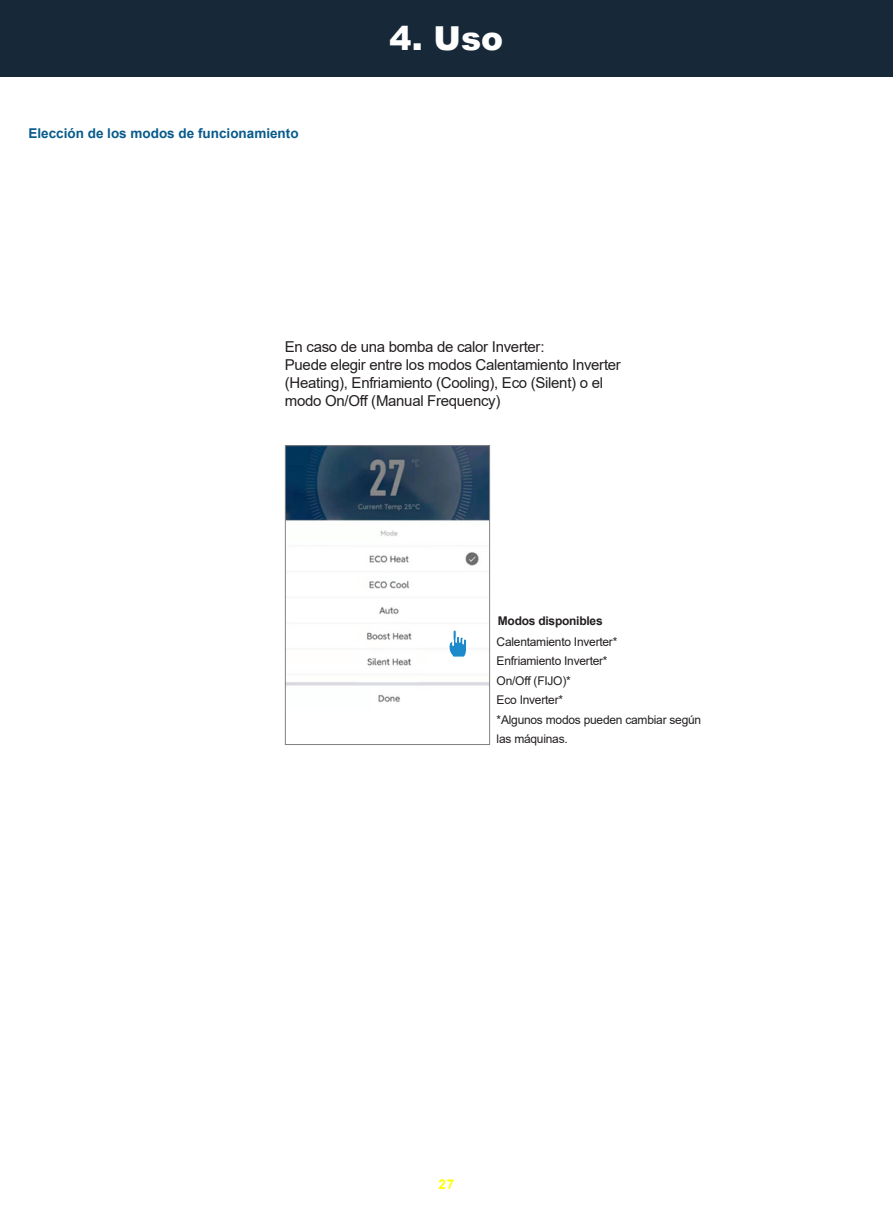
<style>
.page{position:relative;width:893px;height:1212px;background:#fff}
.page>*{position:absolute;margin:0;border:0;box-sizing:border-box;transform-origin:0 0}
.t1{font:900 33px "Arial";color:#fff}
.t2{font:15px/18px "Arial";letter-spacing:-.02em;color:#231f20}
.t3{font:700 13.5px "Arial";color:#085b8b}
.t4{font:700 13.5px "Arial";color:#ff0}
.t5{font:12px/19.5px "Arial";letter-spacing:-.02em;color:#231f20}
.t6{font:700 12px "Arial";letter-spacing:-.02em;color:#231f20}
</style>
<div class="page">
<div style="left:0;top:0;width:893px;height:77px;background:#172938"></div>
<img style="left:287px;top:447px;width:201px;height:256px">
<div style="left:285px;top:445px;width:205px;height:300px;border:1px solid #808285"></div>
<svg style="left:449px;top:628px;width:18px;height:30px"></svg>
<p class="t3" style="left:29px;top:129px;width:272px">Elección de los modos de funcionamiento</p>
<h1 class="t1" style="left:390px;top:26px;width:115px">4. Uso</h1>
<p class="t2" style="left:285px;top:339px;width:337px">En caso de una bomba de calor Inverter:<br>Puede elegir entre los modos Calentamiento Inverter (Heating), Enfriamiento (Cooling), Eco (Silent) o el modo On/Off (Manual Frequency)</p>
<p class="t6" style="left:498px;top:616px;width:106px">Modos disponibles</p>
<p class="t5" style="left:497px;top:633px;width:206px">Calentamiento Inverter*<br>Enfriamiento Inverter*<br>On/Off (FIJO)*<br>Eco Inverter*<br>*Algunos modos pueden cambiar según las máquinas.</p>
<p class="t4" style="left:439px;top:1179px;width:17px">27</p>
</div>
